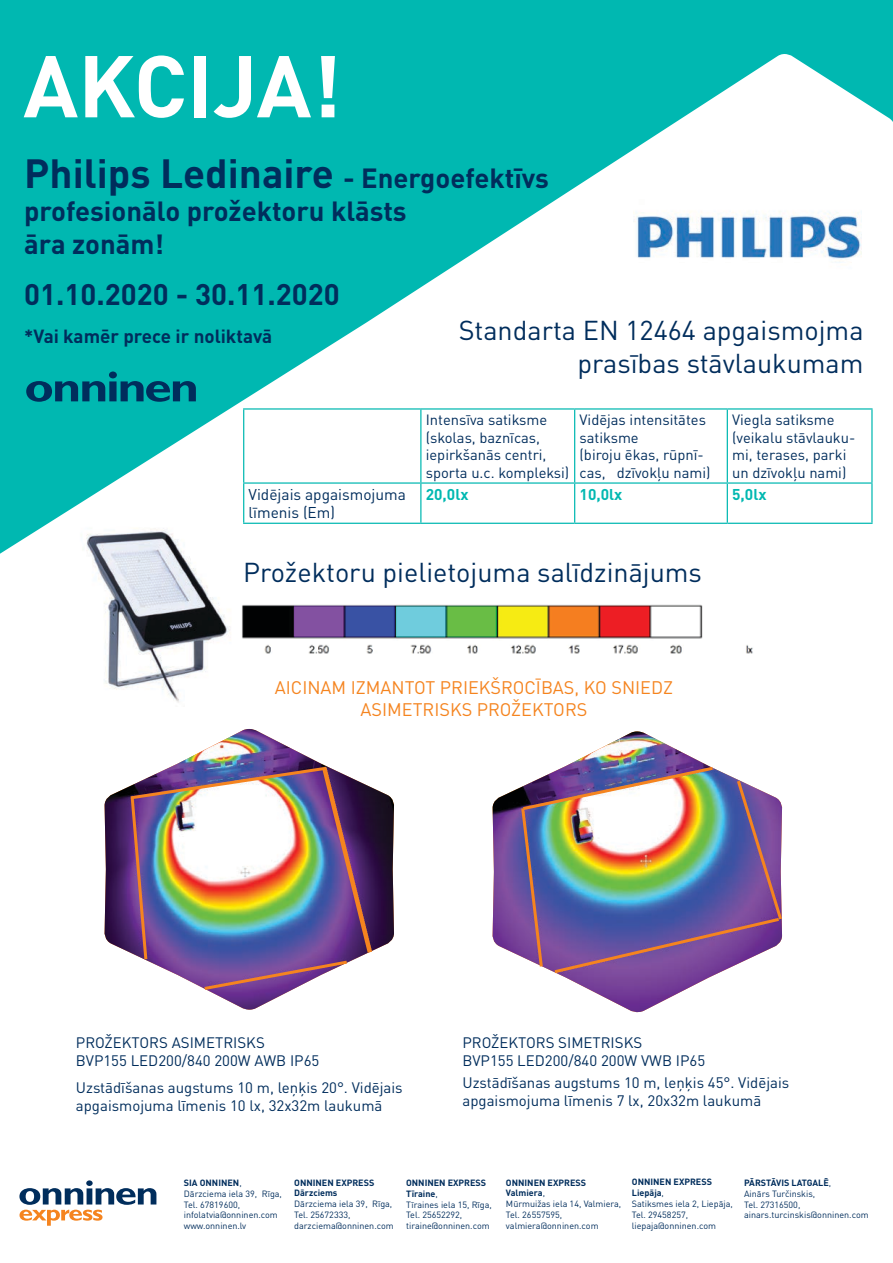
<style>
.page{position:relative;width:893px;height:1263px;background:#fff}
.page>*{position:absolute;margin:0;border:0;box-sizing:border-box;transform-origin:0 0}
.t1{font:700 86.1px "DIN Pro";color:#fff}
.t2{font:700 40.35px "DIN Pro";color:#002d5c}
.t3{font:700 29.4px "DIN Pro";color:#002d5c}
.t4{font:700 27.45px/32.8px "DIN Pro";color:#002d5c}
.t5{font:27px/32.4px "DIN Pro";color:#002d5c;text-align:right}
.t6{font:700 18.75px "DIN Pro";color:#002d5c}
.t7{font:18px/21.6px "DIN Pro";color:#f5841f;text-align:center}
.t8{font:15.45px/18.6px "DIN Pro";color:#002d5c}
.t9{font:700 15.45px "DIN Pro";color:#00b8b1}
.t10{font:15px/18px "DIN Pro";color:#002d5c}
.t11{font:14.7px/17.7px "DIN Pro";color:#002d5c}
.t12{font:9px/10.8px "DIN Pro";color:#002d5c}
.t13{font:700 9px/10.8px "DIN Pro";color:#002d5c}
.s1{font-size:27.45px}
.s2{font-weight:700}
</style>
<div class="page">
<div style="left:0;top:0;width:893px;height:1262px;background:#00b8b1"></div>
<svg style="left:0;top:54px;width:893px;height:527px;fill:#fff"></svg>
<div style="left:0;top:581px;width:893px;height:682px;background:#fff"></div>
<svg style="left:19px;top:1180px;width:137px;height:46px"></svg>
<svg style="left:26px;top:371px;width:170px;height:31px"></svg>
<hr style="left:243px;top:408px;width:178px;height:2px;background:#00b8b1">
<hr style="left:243px;top:410px;width:1px;height:72px;background:#00b8b1">
<hr style="left:421px;top:408px;width:154px;height:2px;background:#00b8b1">
<hr style="left:420px;top:410px;width:1px;height:72px;background:#00b8b1">
<hr style="left:575px;top:408px;width:152px;height:2px;background:#00b8b1">
<hr style="left:574px;top:410px;width:1px;height:72px;background:#00b8b1">
<hr style="left:727px;top:408px;width:146px;height:2px;background:#00b8b1">
<hr style="left:727px;top:410px;width:1px;height:72px;background:#00b8b1">
<hr style="left:871px;top:410px;width:2px;height:72px;background:#00b8b1">
<hr style="left:243px;top:482px;width:178px;height:2px;background:#00b8b1">
<hr style="left:243px;top:484px;width:1px;height:39px;background:#00b8b1">
<hr style="left:421px;top:482px;width:154px;height:2px;background:#00b8b1">
<hr style="left:420px;top:484px;width:1px;height:39px;background:#00b8b1">
<hr style="left:575px;top:482px;width:152px;height:2px;background:#00b8b1">
<hr style="left:574px;top:484px;width:1px;height:39px;background:#00b8b1">
<hr style="left:727px;top:482px;width:146px;height:2px;background:#00b8b1">
<hr style="left:727px;top:484px;width:1px;height:39px;background:#00b8b1">
<hr style="left:871px;top:484px;width:2px;height:39px;background:#00b8b1">
<hr style="left:243px;top:523px;width:178px;height:1px;background:#00b8b1">
<hr style="left:421px;top:523px;width:154px;height:1px;background:#00b8b1">
<hr style="left:575px;top:523px;width:152px;height:1px;background:#00b8b1">
<hr style="left:727px;top:523px;width:146px;height:1px;background:#00b8b1">
<img style="left:633px;top:200px;width:228px;height:71px">
<img style="left:492px;top:731px;width:222px;height:282px">
<img style="left:105px;top:729px;width:289px;height:281px">
<img style="left:70px;top:516px;width:166px;height:187px">
<img style="left:234px;top:597px;width:519px;height:67px">
<img style="left:127px;top:763px;width:248px;height:229px">
<img style="left:519px;top:765px;width:264px;height:210px">
<h1 class="t1" style="left:23px;top:14px;width:320px">AKCIJA!</h1>
<h2 class="t2" style="left:24px;top:140px;width:526px">Philips Ledinaire <span class="s1">- Energoefektīvs</span></h2>
<h3 class="t4" style="left:24px;top:191px;width:384px">profesionālo prožektoru klāsts āra zonām!</h3>
<h3 class="t3" style="left:24px;top:270px;width:317px">01.10.2020 - 30.11.2020</h3>
<h3 class="t6" style="left:24px;top:320px;width:249px">*Vai kamēr prece ir noliktavā</h3>
<h3 class="t5" style="left:459px;top:311px;width:406px">Standarta EN 12464 apgaismojma prasības stāvlaukumam</h3>
<h3 class="t11" style="left:426px;top:409px;width:145px">Intensīva satiksme (skolas, baznīcas, iepirkšanās centri, sporta u.c. kompleksi)</h3>
<h3 class="t11" style="left:580px;top:409px;width:133px">Vidējas intensitātes satiksme<br>(biroju ēkas, rūpnī&shy;cas, dzīvokļu nami)</h3>
<h3 class="t11" style="left:732px;top:409px;width:125px">Viegla satiksme (veikalu stāvlauku&shy;mi, terases, parki un dzīvokļu nami)</h3>
<h3 class="t8" style="left:249px;top:483px;width:159px">Vidējais apgaismojuma līmenis (Em)</h3>
<h3 class="t9" style="left:426px;top:481px;width:44px">20,0lx</h3>
<h3 class="t9" style="left:580px;top:481px;width:44px">10,0lx</h3>
<h3 class="t9" style="left:732px;top:481px;width:36px">5,0lx</h3>
<h3 class="t5" style="left:243px;top:553px;width:460px">Prožektoru pielietojuma salīdzinājums</h3>
<h3 class="t7" style="left:275px;top:675px;width:400px">AICINAM IZMANTOT PRIEKŠROCĪBAS, KO SNIEDZ<br>ASIMETRISKS PROŽEKTORS</h3>
<h3 class="t10" style="left:76px;top:1032px;width:245px">PROŽEKTORS ASIMETRISKS<br>BVP155 LED200/840 200W AWB IP65</h3>
<h3 class="t10" style="left:76px;top:1076px;width:328px">Uzstādīšanas augstums 10 m, leņķis 20°. Vidējais apgaismojuma līmenis 10 lx, 32x32m laukumā</h3>
<h3 class="t10" style="left:462px;top:1031px;width:244px">PROŽEKTORS SIMETRISKS<br>BVP155 LED200/840 200W VWB IP65</h3>
<h3 class="t10" style="left:462px;top:1072px;width:328px">Uzstādīšanas augstums 10 m, leņķis 45°. Vidējais apgaismojuma līmenis 7 lx, 20x32m laukumā</h3>
<p class="t12" style="left:184px;top:1176px;width:100px"><span class="s2">SIA ONNINEN</span>,<br>Dārzciema iela 39, Rīga,<br>Tel. 67819600, infolatvia@onninen.com www.onninen.lv</p>
<p class="t13" style="left:294px;top:1176px;width:82px">ONNINEN EXPRESS<br>Dārzciems</p>
<p class="t12" style="left:294px;top:1198px;width:101px">Dārzciema iela 39, Rīga,<br>Tel. 25672333, darzciema@onninen.com</p>
<p class="t12" style="left:406px;top:1176px;width:87px"><span class="s2">ONNINEN EXPRESS<br>Tīraine</span>,<br>Tīraines iela 15, Rīga,<br>Tel. 25652292, tiraine@onninen.com</p>
<p class="t12" style="left:506px;top:1176px;width:117px"><span class="s2">ONNINEN EXPRESS<br>Valmiera</span>,<br>Mūrmuižas iela 14, Valmiera,<br>Tel. 26557595, valmiera@onninen.com</p>
<p class="t12" style="left:744px;top:1176px;width:126px"><span class="s2">PĀRSTĀVIS LATGALĒ</span>,<br>Ainārs Turčinskis,<br>Tel. 27316500, ainars.turcinskis@onninen.com</p>
<p class="t12" style="left:632px;top:1176px;width:102px"><span class="s2">ONNINEN EXPRESS<br>Liepāja</span>,<br>Satiksmes iela 2, Liepāja,<br>Tel. 29458257, liepaja@onninen.com</p>
</div>
